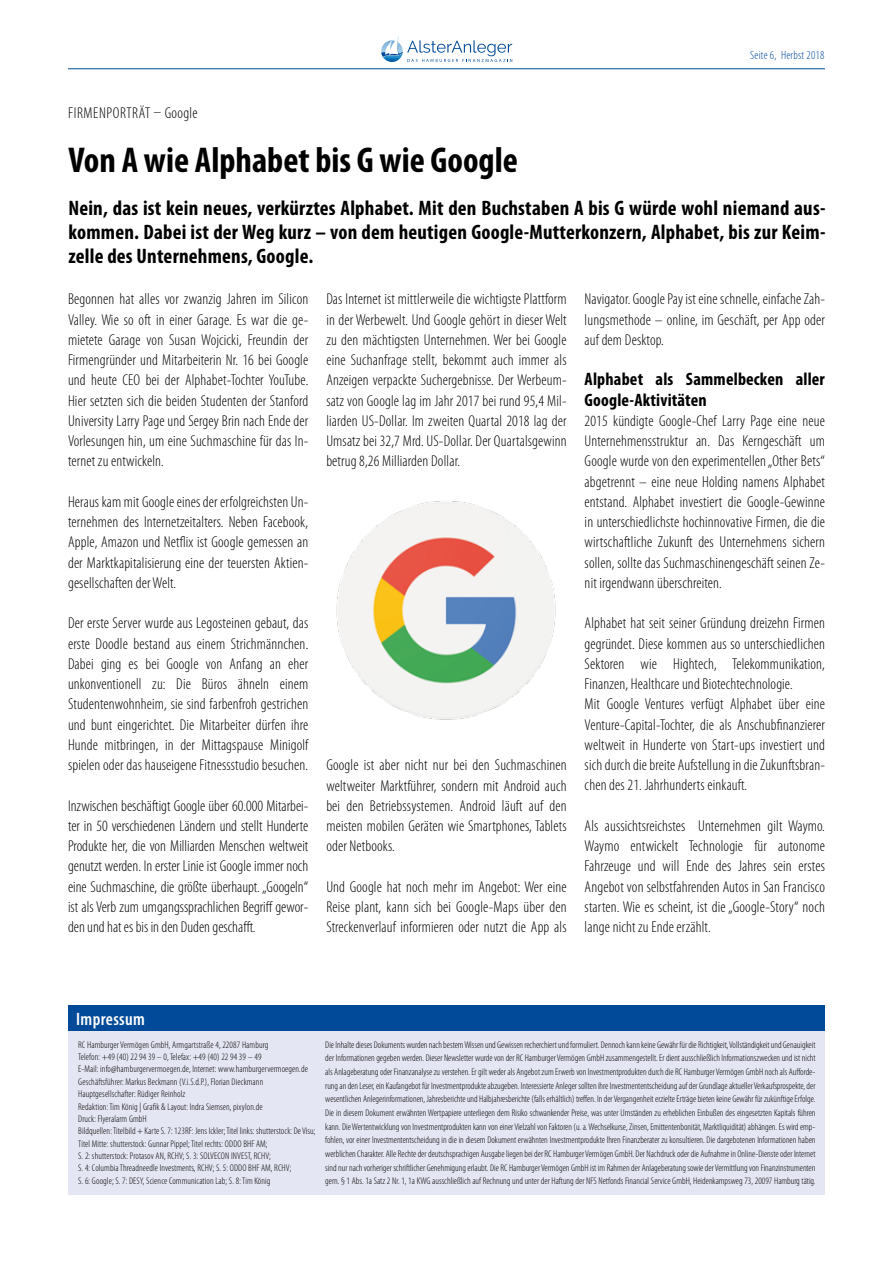
<style>
.page{position:relative;width:893px;height:1263px;background:#fff}
.page>*{position:absolute;margin:0;border:0;box-sizing:border-box;transform-origin:0 0}
.t1{font:700 condensed 36px "Myriad Pro";color:#000}
.t2{font:700 condensed 21px/24px "Myriad Pro";letter-spacing:.01em;color:#000;text-align:justify}
.t3{font:700 condensed 18px/20.2px "Myriad Pro";letter-spacing:.01em;color:#000}
.t4{font:600 condensed 18px "Myriad Pro";letter-spacing:.02em;color:#fff}
.t5{font:300 condensed 15.75px/20.2px "Myriad Pro";letter-spacing:.01em;color:#000;text-align:justify}
.t6{font:300 condensed 15.75px "Myriad Pro";letter-spacing:.04em;color:#000}
.t7{font:300 condensed 12px "Myriad Pro";letter-spacing:.02em;color:#004a99}
.t8{font:300 condensed 9.75px/12.3px "Myriad Pro";letter-spacing:.01em;color:#000;text-align:justify}
</style>
<div class="page">
<hr style="left:68px;top:68px;width:757px;height:1px;background:#004a99">
<svg style="left:381px;top:36px;width:131px;height:26px"></svg>
<div style="left:68px;top:1029px;width:757px;height:166px;background:#e5e6f3"></div>
<div style="left:68px;top:1006px;width:757px;height:25px;background:#004a99"></div>
<img style="left:336px;top:501px;width:220px;height:219px">
<p class="t6" style="left:68px;top:104px;width:131px">FIRMENPORTRÄT – Google</p>
<p class="t7" style="left:750px;top:48px;width:76px">Seite 6, Herbst 2018</p>
<h1 class="t1" style="left:68px;top:137px;width:451px">Von A wie Alphabet bis G wie Google</h1>
<h2 class="t2" style="left:68px;top:196px;width:758px">Nein, das ist kein neues, verkürztes Alphabet. Mit den Buchstaben A bis G würde wohl niemand aus&shy;kommen. Dabei ist der Weg kurz – von dem heutigen Google-Mutterkonzern, Alphabet, bis zur Keim&shy;zelle des Unternehmens, Google.</h2>
<p class="t5" style="left:68px;top:289px;width:242px">Begonnen hat alles vor zwanzig Jahren im Silicon Valley. Wie so oft in einer Garage. Es war die ge&shy;mietete Garage von Susan Wojcicki, Freundin der Firmengründer und Mitarbeiterin Nr. 16 bei Google und heute CEO bei der Alphabet-Tochter YouTube.<br>Hier setzten sich die beiden Studenten der Stanford University Larry Page und Sergey Brin nach Ende der Vorlesungen hin, um eine Suchmaschine für das In&shy;ternet zu entwickeln.</p>
<p class="t5" style="left:68px;top:491px;width:242px">Heraus kam mit Google eines der erfolgreichsten Un&shy;ternehmen des Internetzeitalters. Neben Facebook, Apple, Amazon und Netflix ist Google gemessen an der Marktkapitalisierung eine der teuersten Aktien&shy;gesellschaften der Welt.</p>
<p class="t5" style="left:68px;top:613px;width:242px">Der erste Server wurde aus Legosteinen gebaut, das erste Doodle bestand aus einem Strichmännchen.<br>Dabei ging es bei Google von Anfang an eher unkonventionell zu: Die Büros ähneln einem Studentenwohnheim, sie sind farbenfroh gestrichen und bunt eingerichtet. Die Mitarbeiter dürfen ihre Hunde mitbringen, in der Mittagspause Minigolf spielen oder das hauseigene Fitnessstudio besuchen.</p>
<p class="t5" style="left:68px;top:795px;width:242px">Inzwischen beschäftigt Google über 60.000 Mitarbei&shy;ter in 50 verschiedenen Ländern und stellt Hunderte Produkte her, die von Milliarden Menschen weltweit genutzt werden. In erster Linie ist Google immer noch eine Suchmaschine, die größte überhaupt. „Googeln“ ist als Verb zum umgangssprachlichen Begriff gewor&shy;den und hat es bis in den Duden geschafft.</p>
<p class="t5" style="left:326px;top:289px;width:242px">Das Internet ist mittlerweile die wichtigste Plattform in der Werbewelt. Und Google gehört in dieser Welt zu den mächtigsten Unternehmen. Wer bei Google eine Suchanfrage stellt, bekommt auch immer als Anzeigen verpackte Suchergebnisse. Der Werbeum&shy;satz von Google lag im Jahr 2017 bei rund 95,4 Mil&shy;liarden US-Dollar. Im zweiten Quartal 2018 lag der Umsatz bei 32,7 Mrd. US-Dollar. Der Quartalsgewinn betrug 8,26 Milliarden Dollar.</p>
<p class="t5" style="left:326px;top:755px;width:242px">Google ist aber nicht nur bei den Suchmaschinen weltweiter Marktführer, sondern mit Android auch bei den Betriebssystemen. Android läuft auf den meisten mobilen Geräten wie Smartphones, Tablets oder Netbooks.</p>
<p class="t5" style="left:326px;top:876px;width:242px">Und Google hat noch mehr im Angebot: Wer eine Reise plant, kann sich bei Google-Maps über den Streckenverlauf informieren oder nutzt die App als</p>
<p class="t5" style="left:585px;top:289px;width:242px">Navigator. Google Pay ist eine schnelle, einfache Zah&shy;lungsmethode – online, im Geschäft, per App oder auf dem Desktop.</p>
<p class="t3" style="left:585px;top:369px;width:242px">Alphabet als Sammelbecken aller<br>Google-Aktivitäten</p>
<p class="t5" style="left:585px;top:410px;width:242px">2015 kündigte Google-Chef Larry Page eine neue Unternehmensstruktur an. Das Kerngeschäft um Google wurde von den experimentellen „Other Bets“ abgetrennt – eine neue Holding namens Alphabet entstand. Alphabet investiert die Google-Gewinne in unterschiedlichste hochinnovative Firmen, die die wirtschaftliche Zukunft des Unternehmens sichern sollen, sollte das Suchmaschinengeschäft seinen Ze&shy;nit irgendwann überschreiten.</p>
<p class="t5" style="left:585px;top:613px;width:242px;text-align:left">Alphabet hat seit seiner Gründung dreizehn Firmen gegründet. Diese kommen aus so unterschiedlichen Sektoren wie Hightech, Telekommunikation, Finanzen, Healthcare und Biotechtechnologie.<br>Mit Google Ventures verfügt Alphabet über eine Venture-Capital-Tochter, die als Anschubfinanzierer weltweit in Hunderte von Start-ups investiert und sich durch die breite Aufstellung in die Zukunftsbran&shy;chen des 21. Jahrhunderts einkauft.</p>
<p class="t5" style="left:585px;top:815px;width:242px">Als aussichtsreichstes Unternehmen gilt Waymo.<br>Waymo entwickelt Technologie für autonome Fahrzeuge und will Ende des Jahres sein erstes Angebot von selbstfahrenden Autos in San Francisco starten. Wie es scheint, ist die „Google-Story“ noch lange nicht zu Ende erzählt.</p>
<p class="t4" style="left:76px;top:1008px;width:70px">Impressum</p>
<p class="t8" style="left:78px;top:1038px;width:239px;text-align:left">RC Hamburger Vermögen GmbH, Armgartstraße 4, 22087 Hamburg<br>Telefon: +49 (40) 22 94 39 – 0, Telefax: +49 (40) 22 94 39 – 49<br>E-Mail: info@hamburgervermoegen.de, Internet: www.hamburgervermoegen.de Geschäftsführer: Markus Beckmann (V.i.S.d.P.), Florian Dieckmann Hauptgesellschafter: Rüdiger Reinholz<br>Redaktion: Tim König | Grafik &amp; Layout: Indra Siemsen, pixylon.de<br>Druck: Flyeralarm GmbH<br>Bildquellen: Titelbild + Karte S. 7: 123RF: Jens Ickler; Titel links: shutterstock: De Visu; Titel Mitte: shutterstock: Gunnar Pippel; Titel rechts: ODDO BHF AM;<br>S. 2: shutterstock: Protasov AN, RCHV; S. 3: SOLVECON INVEST, RCHV;<br>S. 4: Columbia Threadneedle Investments, RCHV; S. 5: ODDO BHF AM, RCHV;<br>S. 6: Google; S. 7: DESY, Science Communication Lab; S. 8: Tim König</p>
<p class="t8" style="left:325px;top:1037px;width:492px;line-height:13.6px">Die Inhalte dieses Dokuments wurden nach bestem Wissen und Gewissen recherchiert und formuliert. Dennoch kann keine Gewähr für die Richtigkeit, Vollständigkeit und Genauigkeit der Informationen gegeben werden. Dieser Newsletter wurde von der RC Hamburger Vermögen GmbH zusammengestellt. Er dient ausschließlich Informationszwecken und ist nicht als Anlageberatung oder Finanzanalyse zu verstehen. Er gilt weder als Angebot zum Erwerb von Investmentprodukten durch die RC Hamburger Vermögen GmbH noch als Aufforde&shy;rung an den Leser, ein Kaufangebot für Investmentprodukte abzugeben. Interessierte Anleger sollten ihre Investmententscheidung auf der Grundlage aktueller Verkaufsprospekte, der wesentlichen Anlegerinformationen, Jahresberichte und Halbjahresberichte (falls erhältlich) treffen. In der Vergangenheit erzielte Erträge bieten keine Gewähr für zukünftige Erfolge.<br>Die in diesem Dokument erwähnten Wertpapiere unterliegen dem Risiko schwankender Preise, was unter Umständen zu erheblichen Einbußen des eingesetzten Kapitals führen kann. Die Wertentwicklung von Investmentprodukten kann von einer Vielzahl von Faktoren (u. a. Wechselkurse, Zinsen, Emittentenbonität, Marktliquidität) abhängen. Es wird emp&shy;fohlen, vor einer Investmententscheidung in die in diesem Dokument erwähnten Investmentprodukte Ihren Finanzberater zu konsultieren. Die dargebotenen Informationen haben werblichen Charakter. Alle Rechte der deutschsprachigen Ausgabe liegen bei der RC Hamburger Vermögen GmbH. Der Nachdruck oder die Aufnahme in Online-Dienste oder Internet sind nur nach vorheriger schriftlicher Genehmigung erlaubt. Die RC Hamburger Vermögen GmbH ist im Rahmen der Anlageberatung sowie der Vermittlung von Finanzinstrumenten gem. § 1 Abs. 1a Satz 2 Nr. 1, 1a KWG ausschließlich auf Rechnung und unter der Haftung der NFS Netfonds Financial Service GmbH, Heidenkampsweg 73, 20097 Hamburg tätig.</p>
</div>
